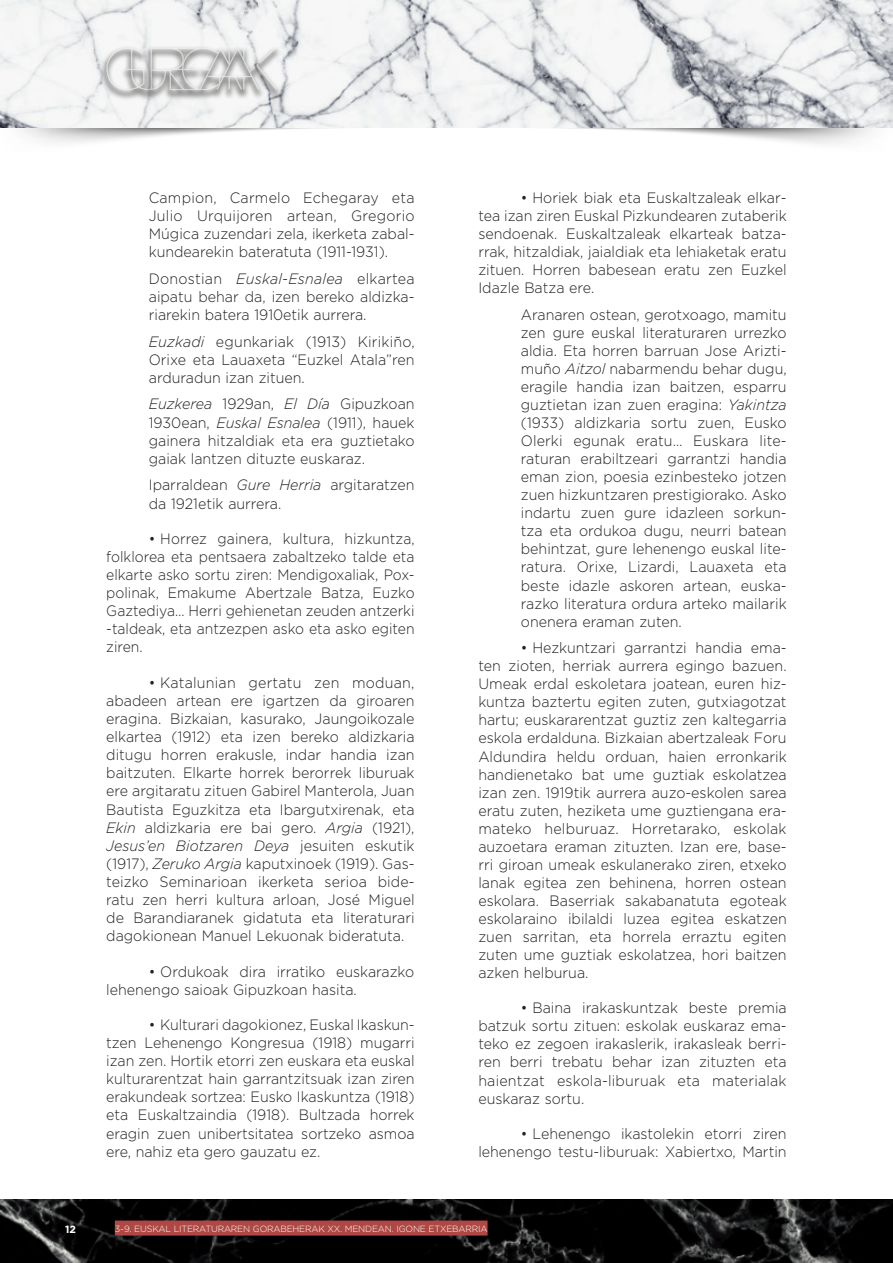
<style>
.page{position:relative;width:893px;height:1263px;background:#fff}
.page>*{position:absolute;margin:0;border:0;box-sizing:border-box;transform-origin:0 0}
.TEXTO_COMUN{font:300 15px/18px "Gotham";color:#231f20;text-align:justify;scale:.95 1}
.t1{font:700 10.5px "Gotham";color:#fff}
.ARRIBA{font:300 9px "Gotham";letter-spacing:-.02em;color:#fff}
.s1{font-style:italic}
</style>
<div class="page">
<img style="left:0;top:0;width:893px;height:128px">
<img style="left:0;top:1199px;width:893px;height:64px">
<div style="left:100px;top:45px;width:183px;height:56px;background:#231f20;opacity:.71"></div>
<svg style="left:106px;top:48px;width:171px;height:42px"></svg>
<div style="left:115px;top:1220px;width:373px;height:15px;background:#af4844"></div>
<p class="TEXTO_COMUN" style="left:149px;top:188px;width:281px">Campion, Carmelo Echegaray eta Julio Urquijoren artean, Gregorio Múgica zuzendari zela, ikerketa zabal&shy;kundearekin bateratuta (1911-1931).</p>
<p class="TEXTO_COMUN" style="left:149px;top:269px;width:281px">Donostian <span class="s1">Euskal-Esnalea</span> elkartea aipatu behar da, izen bereko aldizka&shy;riarekin batera 1910etik aurrera.</p>
<p class="TEXTO_COMUN" style="left:149px;top:332px;width:281px"><span class="s1">Euzkadi</span> egunkariak (1913) Kirikiño, Orixe eta Lauaxeta “Euzkel Atala”ren arduradun izan zituen.</p>
<p class="TEXTO_COMUN" style="left:149px;top:395px;width:281px"><span class="s1">Euzkerea</span> 1929an, <span class="s1">El Día</span> Gipuzkoan 1930ean, <span class="s1">Euskal Esnalea</span> (1911), hauek gainera hitzaldiak eta era guztietako gaiak lantzen dituzte euskaraz.</p>
<p class="TEXTO_COMUN" style="left:149px;top:476px;width:281px">Iparraldean <span class="s1">Gure Herria</span> argitaratzen da 1921etik aurrera.</p>
<p class="TEXTO_COMUN" style="left:106px;top:529px;width:326px;text-indent:43px">• Horrez gainera, kultura, hizkuntza, folklorea eta pentsaera zabaltzeko talde eta elkarte asko sortu ziren: Mendigoxaliak, Pox&shy;polinak, Emakume Abertzale Batza, Euzko Gaztediya… Herri gehienetan zeuden antzerki -taldeak, eta antzezpen asko eta asko egiten ziren.</p>
<p class="TEXTO_COMUN" style="left:106px;top:673px;width:326px;text-indent:43px">• Katalunian gertatu zen moduan, abadeen artean ere igartzen da giroaren eragina. Bizkaian, kasurako, Jaungoikozale elkartea (1912) eta izen bereko aldizkaria ditugu horren erakusle, indar handia izan baitzuten. Elkarte horrek berorrek liburuak ere argitaratu zituen Gabirel Manterola, Juan Bautista Eguzkitza eta Ibargutxirenak, eta <span class="s1">Ekin</span> aldizkaria ere bai gero. <span class="s1">Argia</span> (1921), <span class="s1">Jesus’en Biotzaren Deya</span> jesuiten eskutik (1917), <span class="s1">Zeruko Argia</span> kaputxinoek (1919). Gas&shy;teizko Seminarioan ikerketa serioa bide&shy;ratu zen herri kultura arloan, José Miguel de Barandiaranek gidatuta eta literaturari dagokionean Manuel Lekuonak bideratuta.</p>
<p class="TEXTO_COMUN" style="left:106px;top:962px;width:326px;text-indent:43px">• Ordukoak dira irratiko euskarazko lehenengo saioak Gipuzkoan hasita.</p>
<p class="TEXTO_COMUN" style="left:106px;top:1015px;width:326px;text-indent:43px">• Kulturari dagokionez, Euskal Ikaskun&shy;tzen Lehenengo Kongresua (1918) mugarri izan zen. Hortik etorri zen euskara eta euskal kulturarentzat hain garrantzitsuak izan ziren erakundeak sortzea: Eusko Ikaskuntza (1918) eta Euskaltzaindia (1918). Bultzada horrek eragin zuen unibertsitatea sortzeko asmoa ere, nahiz eta gero gauzatu ez.</p>
<p class="TEXTO_COMUN" style="left:478px;top:188px;width:326px;text-indent:43px">• Horiek biak eta Euskaltzaleak elkar&shy;tea izan ziren Euskal Pizkundearen zutaberik sendoenak. Euskaltzaleak elkarteak batza&shy;rrak, hitzaldiak, jaialdiak eta lehiaketak eratu zituen. Horren babesean eratu zen Euzkel Idazle Batza ere.</p>
<p class="TEXTO_COMUN" style="left:521px;top:305px;width:281px">Aranaren ostean, gerotxoago, mamitu zen gure euskal literaturaren urrezko aldia. Eta horren barruan Jose Arizti&shy;muño <span class="s1">Aitzol</span> nabarmendu behar dugu, eragile handia izan baitzen, esparru guztietan izan zuen eragina: <span class="s1">Yakintza </span>(1933) aldizkaria sortu zuen, Eusko Olerki egunak eratu… Euskara lite&shy;raturan erabiltzeari garrantzi handia eman zion, poesia ezinbesteko jotzen zuen hizkuntzaren prestigiorako. Asko indartu zuen gure idazleen sorkun&shy;tza eta ordukoa dugu, neurri batean behintzat, gure lehenengo euskal lite&shy;ratura. Orixe, Lizardi, Lauaxeta eta beste idazle askoren artean, euska&shy;razko literatura ordura arteko mailarik onenera eraman zuten.</p>
<p class="TEXTO_COMUN" style="left:478px;top:638px;width:326px;text-indent:43px">• Hezkuntzari garrantzi handia ema&shy;ten zioten, herriak aurrera egingo bazuen.<br>Umeak erdal eskoletara joatean, euren hiz&shy;kuntza baztertu egiten zuten, gutxiagotzat hartu; euskararentzat guztiz zen kaltegarria eskola erdalduna. Bizkaian abertzaleak Foru Aldundira heldu orduan, haien erronkarik handienetako bat ume guztiak eskolatzea izan zen. 1919tik aurrera auzo-eskolen sarea eratu zuten, heziketa ume guztiengana era&shy;mateko helburuaz. Horretarako, eskolak auzoetara eraman zituzten. Izan ere, base&shy;rri giroan umeak eskulanerako ziren, etxeko lanak egitea zen behinena, horren ostean eskolara. Baserriak sakabanatuta egoteak eskolaraino ibilaldi luzea egitea eskatzen zuen sarritan, eta horrela erraztu egiten zuten ume guztiak eskolatzea, hori baitzen azken helburua.</p>
<p class="TEXTO_COMUN" style="left:478px;top:998px;width:326px;text-indent:43px">• Baina irakaskuntzak beste premia batzuk sortu zituen: eskolak euskaraz ema&shy;teko ez zegoen irakaslerik, irakasleak berri&shy;ren berri trebatu behar izan zituzten eta haientzat eskola-liburuak eta materialak euskaraz sortu.</p>
<p class="TEXTO_COMUN" style="left:478px;top:1124px;width:326px;text-align:right">• Lehenengo ikastolekin etorri ziren lehenengo testu-liburuak: Xabiertxo, Martin</p>
<p class="t1" style="left:65px;top:1222px;width:12px">12</p>
<p class="ARRIBA" style="left:115px;top:1223px;width:374px">3~9. EUSKAL LITERATURAREN GORABEHERAK XX. MENDEAN. IGONE ETXEBARRIA</p>
</div>
